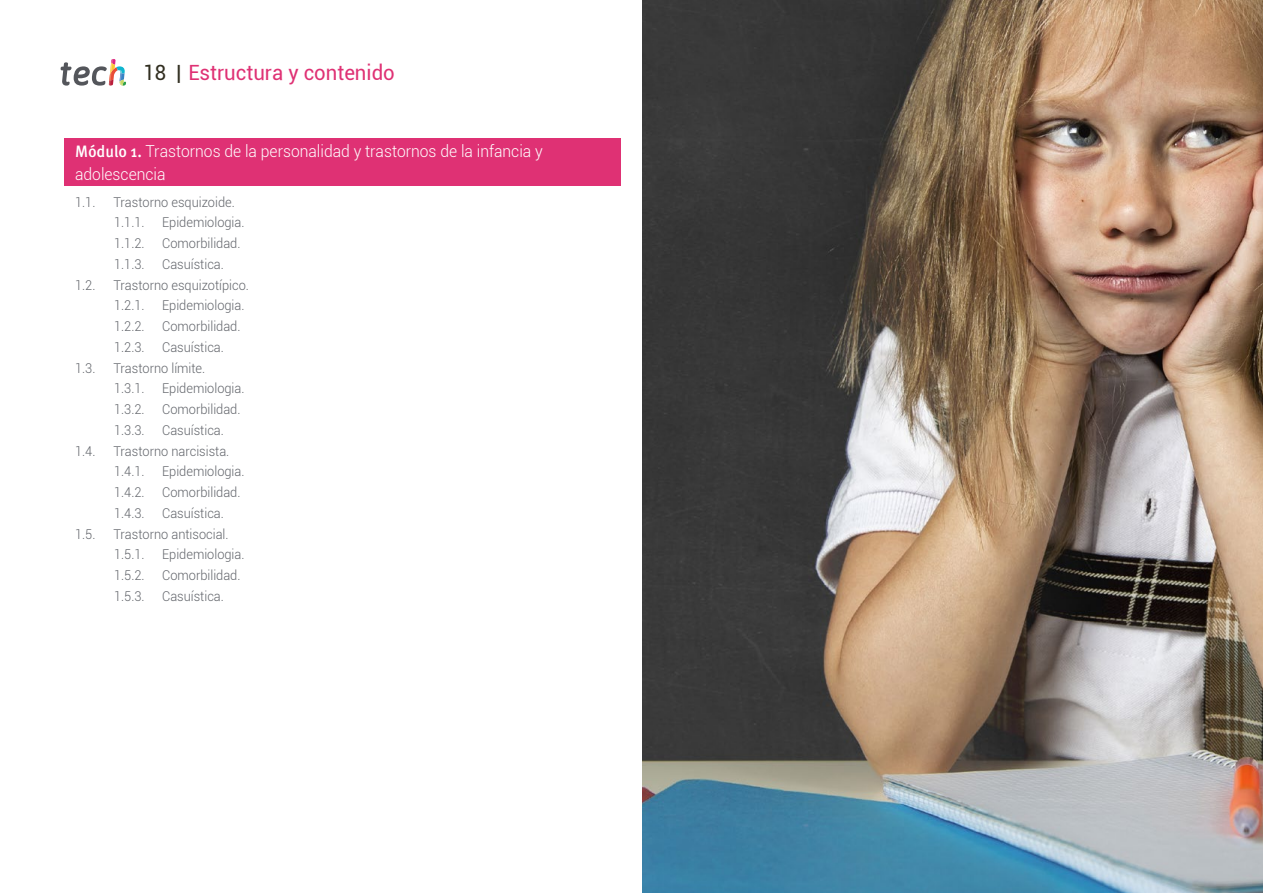
<style>
.page{position:relative;width:1263px;height:893px;background:#fff}
.page>*{position:absolute;margin:0;border:0;box-sizing:border-box;transform-origin:0 0}
.t1{font:21px "Roboto";color:#df3174}
.t2{font:300 16.5px/22.5px "Roboto";color:#fff;scale:.95 1}
.t3{font:300 13.5px/20.7px "Roboto";color:#61646a;scale:.95 1}
.s1{color:#312e20}
.s2{font-family:"Meta Pro";font-weight:500}
</style>
<div class="page">
<div style="left:64px;top:138px;width:557px;height:48px;background:#df3174"></div>
<img style="left:642px;top:0;width:621px;height:893px">
<svg style="left:61px;top:59px;width:65px;height:27px"></svg>
<h1 class="t1" style="left:144px;top:57px;width:253px"><span class="s1">18 |</span> Estructura y contenido</h1>
<p class="t2" style="left:75px;top:139px;width:494px"><span class="s2">Módulo 1.</span> Trastornos de la personalidad y trastornos de la infancia y adolescencia</p>
<p class="t3" style="left:75px;top:191px;width:23px">1.1.</p>
<p class="t3" style="left:113px;top:191px;width:129px">Trastorno esquizoide.<br>1.1.1.</p>
<p class="t3" style="left:162px;top:212px;width:88px">Epidemiologia.</p>
<p class="t3" style="left:114px;top:233px;width:34px">1.1.2.</p>
<p class="t3" style="left:162px;top:233px;width:84px">Comorbilidad.</p>
<p class="t3" style="left:114px;top:253px;width:34px">1.1.3.</p>
<p class="t3" style="left:162px;top:253px;width:67px">Casuística.</p>
<p class="t3" style="left:75px;top:274px;width:23px">1.2.</p>
<p class="t3" style="left:113px;top:274px;width:144px">Trastorno esquizotípico.<br>1.2.1.</p>
<p class="t3" style="left:162px;top:295px;width:88px">Epidemiologia.</p>
<p class="t3" style="left:114px;top:316px;width:34px">1.2.2.</p>
<p class="t3" style="left:162px;top:316px;width:84px">Comorbilidad.</p>
<p class="t3" style="left:114px;top:336px;width:34px">1.2.3.</p>
<p class="t3" style="left:162px;top:336px;width:67px">Casuística.</p>
<p class="t3" style="left:75px;top:357px;width:23px">1.3.</p>
<p class="t3" style="left:113px;top:357px;width:98px">Trastorno límite.<br>1.3.1.</p>
<p class="t3" style="left:162px;top:378px;width:88px">Epidemiologia.</p>
<p class="t3" style="left:114px;top:399px;width:34px">1.3.2.</p>
<p class="t3" style="left:162px;top:399px;width:84px">Comorbilidad.</p>
<p class="t3" style="left:114px;top:419px;width:34px">1.3.3.</p>
<p class="t3" style="left:162px;top:419px;width:67px">Casuística.</p>
<p class="t3" style="left:75px;top:440px;width:23px">1.4.</p>
<p class="t3" style="left:113px;top:440px;width:124px">Trastorno narcisista.<br>1.4.1.</p>
<p class="t3" style="left:162px;top:461px;width:88px">Epidemiologia.</p>
<p class="t3" style="left:114px;top:482px;width:34px">1.4.2.</p>
<p class="t3" style="left:162px;top:482px;width:84px">Comorbilidad.</p>
<p class="t3" style="left:114px;top:502px;width:34px">1.4.3.</p>
<p class="t3" style="left:162px;top:502px;width:67px">Casuística.</p>
<p class="t3" style="left:75px;top:523px;width:23px">1.5.</p>
<p class="t3" style="left:113px;top:523px;width:123px">Trastorno antisocial.<br>1.5.1.</p>
<p class="t3" style="left:162px;top:544px;width:88px">Epidemiologia.</p>
<p class="t3" style="left:114px;top:565px;width:34px">1.5.2.</p>
<p class="t3" style="left:162px;top:565px;width:84px">Comorbilidad.</p>
<p class="t3" style="left:114px;top:585px;width:34px">1.5.3.</p>
<p class="t3" style="left:162px;top:585px;width:67px">Casuística.</p>
</div>
